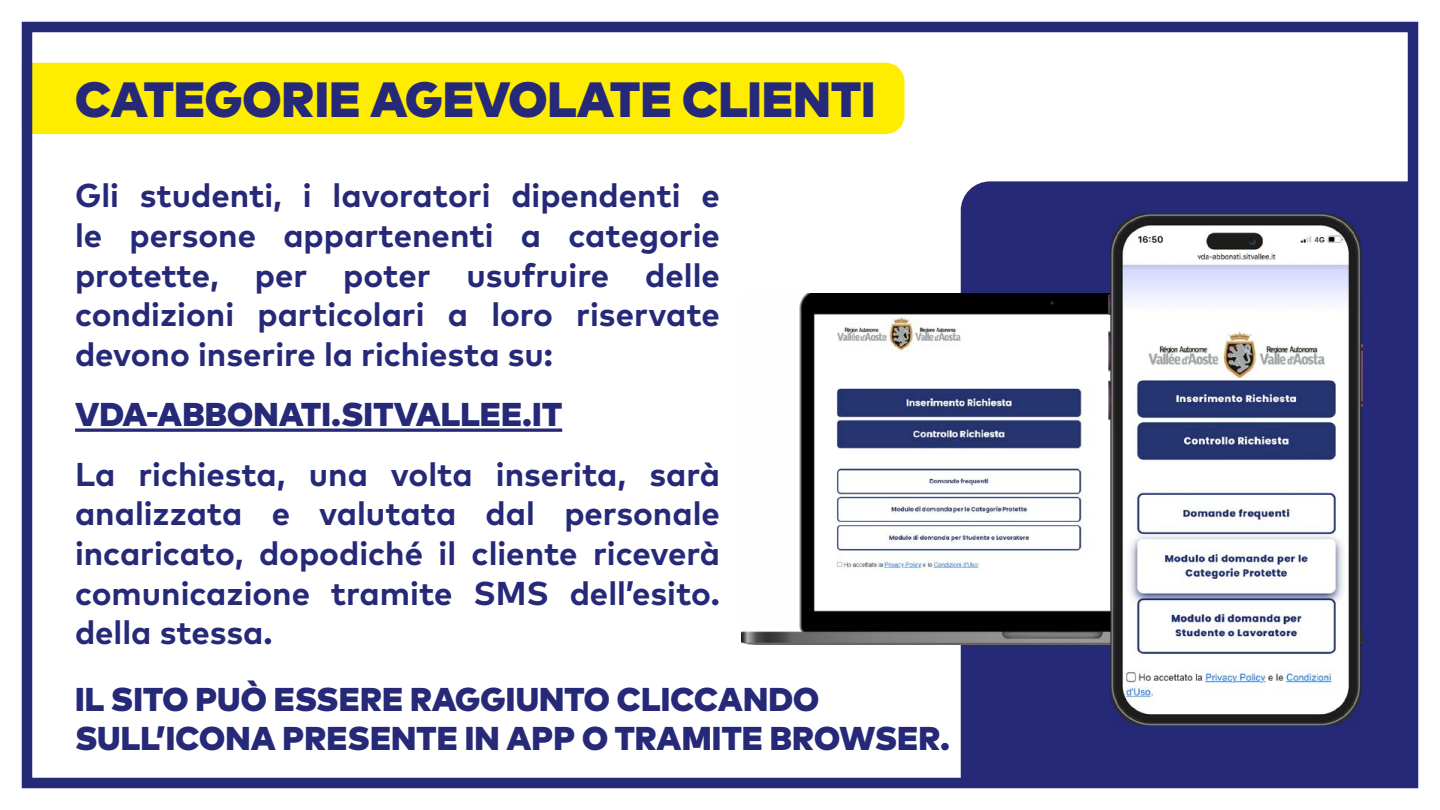
<style>
.page{position:relative;width:1440px;height:810px;background:#fff}
.page>*{position:absolute;margin:0;border:0;box-sizing:border-box;transform-origin:0 0}
.t1{font:900 49.5px "Mark Pro";color:#262978}
.t2{font:700 33px/39.6px "Mark Pro";color:#262978;text-align:justify}
.t3{font:900 33px/39.6px "Mark Pro";letter-spacing:.005em;color:#262978}
</style>
<div class="page">
<div style="left:956px;top:181px;width:451px;height:596px;background:#262978"></div>
<div style="left:33px;top:63px;width:871px;height:71px;background:#ffed00"></div>
<div style="left:22px;top:22px;width:1396px;height:766px;border:10px solid #262978"></div>
<hr style="left:75px;top:429px;width:487px;height:3px;background:#262978">
<img style="left:742px;top:294px;width:367px;height:351px">
<img style="left:1109px;top:213px;width:254px;height:513px">
<h1 class="t1" style="left:75px;top:61px;width:802px">CATEGORIE AGEVOLATE CLIENTI</h1>
<p class="t2" style="left:75px;top:173px;width:646px">Gli studenti, i lavoratori dipendenti e le persone appartenenti a categorie protette, per poter usufruire delle condizioni particolari a loro riservate devono inserire la richiesta su:</p>
<p class="t3" style="left:75px;top:392px;width:489px">VDA-ABBONATI.SITVALLEE.IT</p>
<p class="t2" style="left:75px;top:452px;width:647px">La richiesta, una volta inserita, sarà analizzata e valutata dal personale incaricato, dopodiché il cliente riceverà comunicazione tramite SMS dell’esito. della stessa.</p>
<p class="t3" style="left:75px;top:677px;width:876px">IL SITO PUÒ ESSERE RAGGIUNTO CLICCANDO<br>SULL’ICONA PRESENTE IN APP O TRAMITE BROWSER.</p>
</div>
